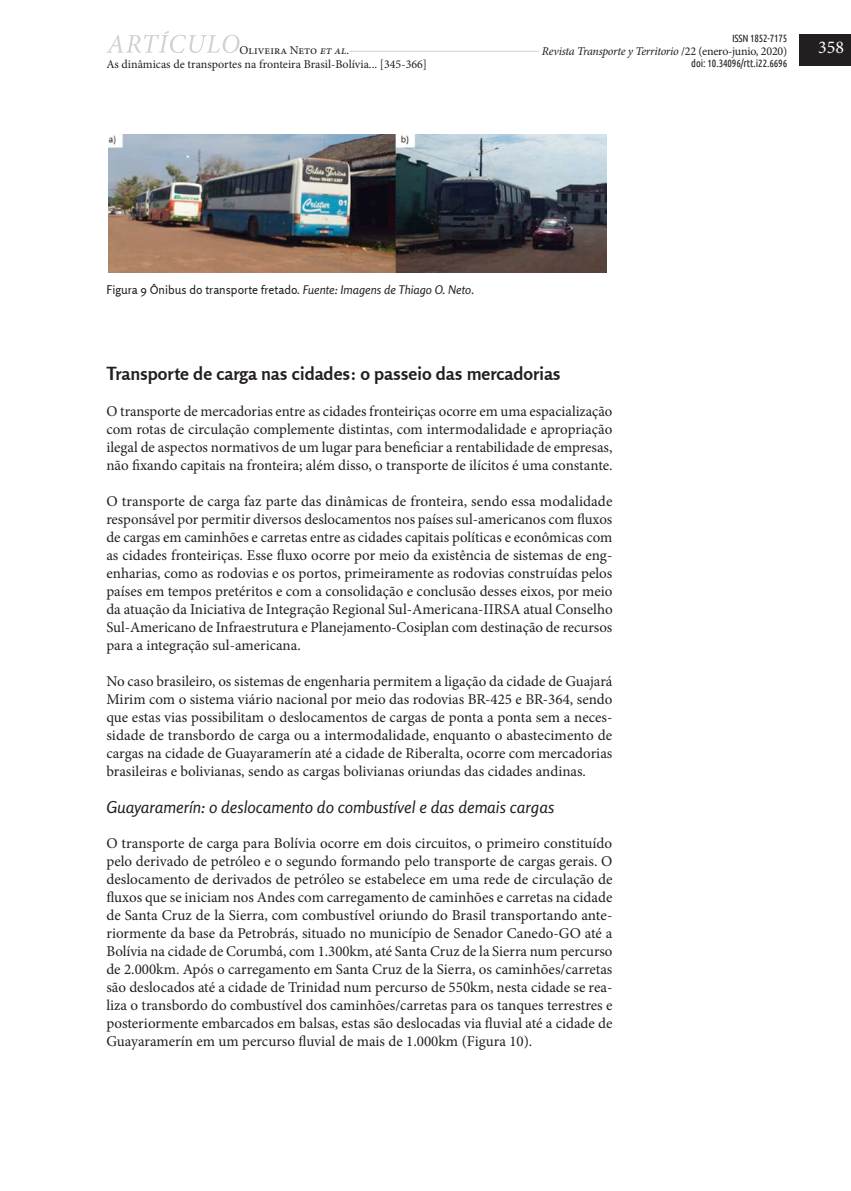
<style>
.page{position:relative;width:851px;height:1191px;background:#fff}
.page>*{position:absolute;margin:0;border:0;box-sizing:border-box;transform-origin:0 0}
.art-subtitulo{font:700 18px "Rosario";color:#231f20}
.t1{font:18px "Minion Pro";color:#fff}
.Art____Subtítulo_sec{font:italic 16.5px "Rosario";color:#231f20}
.art-texto-principal{font:15px/18px "Minion Pro";color:#231f20;text-align:justify}
.t2{font:12px "Minion Pro";color:#231f20}
.imagen-epigrafe{font:12px "Rosario";color:#231f20}
.t3{font:italic 12px "Minion Pro";letter-spacing:-.025em;color:#231f20}
.t4{font:10.5px "Ubuntu Condensed";letter-spacing:-.01em;color:#231f20}
.s1{font-style:normal}
.s2{font-style:italic}
</style>
<div class="page">
<hr style="left:106px;top:51px;width:546px;height:1px;background:#d1d2d4">
<div style="left:539px;top:45px;width:248px;height:15px;background:#fff"></div>
<div style="left:799px;top:35px;width:51px;height:31px;background:#231f20"></div>
<svg style="left:106px;top:31px;width:133px;height:22px"></svg>
<div style="left:239px;top:43px;width:110px;height:15px;background:#fff"></div>
<img style="left:108px;top:134px;width:499px;height:139px">
<p class="t4" style="left:732px;top:31px;width:57px">ISSN 1852-7175</p>
<p class="t3" style="left:542px;top:43px;width:247px">Revista Transporte y Territorio <span class="s1">/22 (enero-junio, 2020)</span></p>
<p class="t4" style="left:691px;top:57px;width:97px">doi: 10.34096/rtt.i22.6696</p>
<p class="t2" style="left:239px;top:42px;width:111px">Oliveira Neto <span class="s2">et al</span>.</p>
<p class="t1" style="left:818px;top:36px;width:27px">358</p>
<p class="t2" style="left:106px;top:56px;width:322px">As dinâmicas de transportes na fronteira Brasil-Bolívia... [345-366]</p>
<p class="imagen-epigrafe" style="left:106px;top:283px;width:369px">Figura 9 Ônibus do transporte fretado. <span class="s2">Fuente: Imagens de Thiago O. Neto.</span></p>
<p class="art-subtitulo" style="left:106px;top:362px;width:456px">Transporte de carga nas cidades: o passeio das mercadorias</p>
<p class="art-texto-principal" style="left:106px;top:402px;width:507px">O transporte de mercadorias entre as cidades fronteiriças ocorre em uma espacialização com rotas de circulação complemente distintas, com intermodalidade e apropriação ilegal de aspectos normativos de um lugar para beneficiar a rentabilidade de empresas, não fixando capitais na fronteira; além disso, o transporte de ilícitos é uma constante.</p>
<p class="art-texto-principal" style="left:106px;top:492px;width:507px">O transporte de carga faz parte das dinâmicas de fronteira, sendo essa modalidade responsável por permitir diversos deslocamentos nos países sul-americanos com fluxos de cargas em caminhões e carretas entre as cidades capitais políticas e econômicas com as cidades fronteiriças. Esse fluxo ocorre por meio da existência de sistemas de eng&shy;enharias, como as rodovias e os portos, primeiramente as rodovias construídas pelos países em tempos pretéritos e com a consolidação e conclusão desses eixos, por meio da atuação da Iniciativa de Integração Regional Sul-Americana-IIRSA atual Conselho Sul-Americano de Infraestrutura e Planejamento-Cosiplan com destinação de recursos para a integração sul-americana.</p>
<p class="art-texto-principal" style="left:106px;top:672px;width:507px">No caso brasileiro, os sistemas de engenharia permitem a ligação da cidade de Guajará Mirim com o sistema viário nacional por meio das rodovias BR-425 e BR-364, sendo que estas vias possibilitam o deslocamentos de cargas de ponta a ponta sem a neces&shy;sidade de transbordo de carga ou a intermodalidade, enquanto o abastecimento de cargas na cidade de Guayaramerín até a cidade de Riberalta, ocorre com mercadorias brasileiras e bolivianas, sendo as cargas bolivianas oriundas das cidades andinas.</p>
<p class="Art____Subtítulo_sec" style="left:106px;top:797px;width:449px">Guayaramerín: o deslocamento do combustível e das demais cargas</p>
<p class="art-texto-principal" style="left:106px;top:834px;width:507px">O transporte de carga para Bolívia ocorre em dois circuitos, o primeiro constituído pelo derivado de petróleo e o segundo formando pelo transporte de cargas gerais. O deslocamento de derivados de petróleo se estabelece em uma rede de circulação de fluxos que se iniciam nos Andes com carregamento de caminhões e carretas na cidade de Santa Cruz de la Sierra, com combustível oriundo do Brasil transportando ante&shy;riormente da base da Petrobrás, situado no município de Senador Canedo-GO até a Bolívia na cidade de Corumbá, com 1.300km, até Santa Cruz de la Sierra num percurso de 2.000km. Após o carregamento em Santa Cruz de la Sierra, os caminhões/carretas são deslocados até a cidade de Trinidad num percurso de 550km, nesta cidade se rea&shy;liza o transbordo do combustível dos caminhões/carretas para os tanques terrestres e posteriormente embarcados em balsas, estas são deslocadas via fluvial até a cidade de Guayaramerín em um percurso fluvial de mais de 1.000km (Figura 10).</p>
</div>
